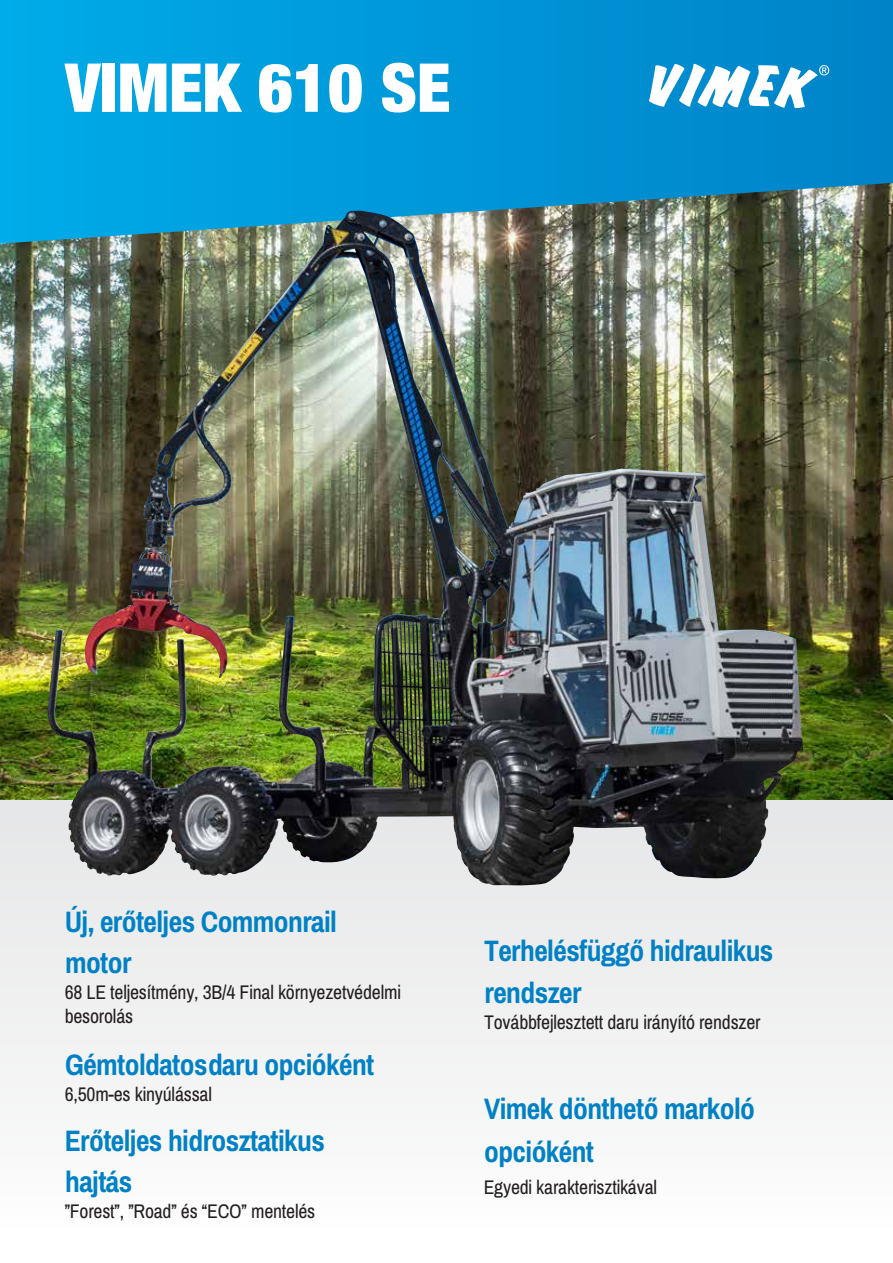
<style>
.page{position:relative;width:893px;height:1263px;background:#fff}
.page>*{position:absolute;margin:0;border:0;box-sizing:border-box;transform-origin:0 0}
.t1{font:900 condensed 67.5px "Helvetica Neue";color:#fff}
.t2{font:700 29.55px/41.2px "Archivo Narrow";letter-spacing:-.02em;color:#0081c6}
.t3{font:19.8px/23.2px "Archivo Narrow";letter-spacing:-.01em;color:#231f20}
</style>
<div class="page">
<img style="left:0;top:244px;width:893px;height:556px">
<svg style="left:0;top:0;width:893px;height:244px;background:#0e95cc"></svg>
<svg style="left:649px;top:64px;width:180px;height:44px"></svg>
<svg style="left:0;top:800px;width:893px;height:292px"></svg>
<img style="left:85px;top:211px;width:269px;height:460px">
<h1 class="t1" style="left:65px;top:32px;width:387px">VIMEK 610 SE</h1>
<h2 class="t2" style="left:65px;top:901px;width:274px">Új, erőteljes Commonrail motor</h2>
<p class="t3" style="left:65px;top:981px;width:338px">68 LE teljesítmény, 3B/4 Final környezetvédelmi besorolás</p>
<h2 class="t2" style="left:65px;top:1044px;width:311px">Gémtoldatosdaru opcióként</h2>
<p class="t3" style="left:65px;top:1083px;width:149px">6,50m-es kinyúlással</p>
<h2 class="t2" style="left:65px;top:1120px;width:262px">Erőteljes hidrosztatikus hajtás</h2>
<p class="t3" style="left:65px;top:1200px;width:252px">”Forest”, ”Road” és “ECO” mentelés</p>
<h2 class="t2" style="left:484px;top:930px;width:291px">Terhelésfüggő hidraulikus rendszer</h2>
<p class="t3" style="left:484px;top:1010px;width:278px">Továbbfejlesztett daru irányító rendszer</p>
<h2 class="t2" style="left:484px;top:1088px;width:272px;line-height:43px">Vimek dönthető markoló opcióként</h2>
<p class="t3" style="left:484px;top:1176px;width:175px">Egyedi karakterisztikával</p>
</div>
